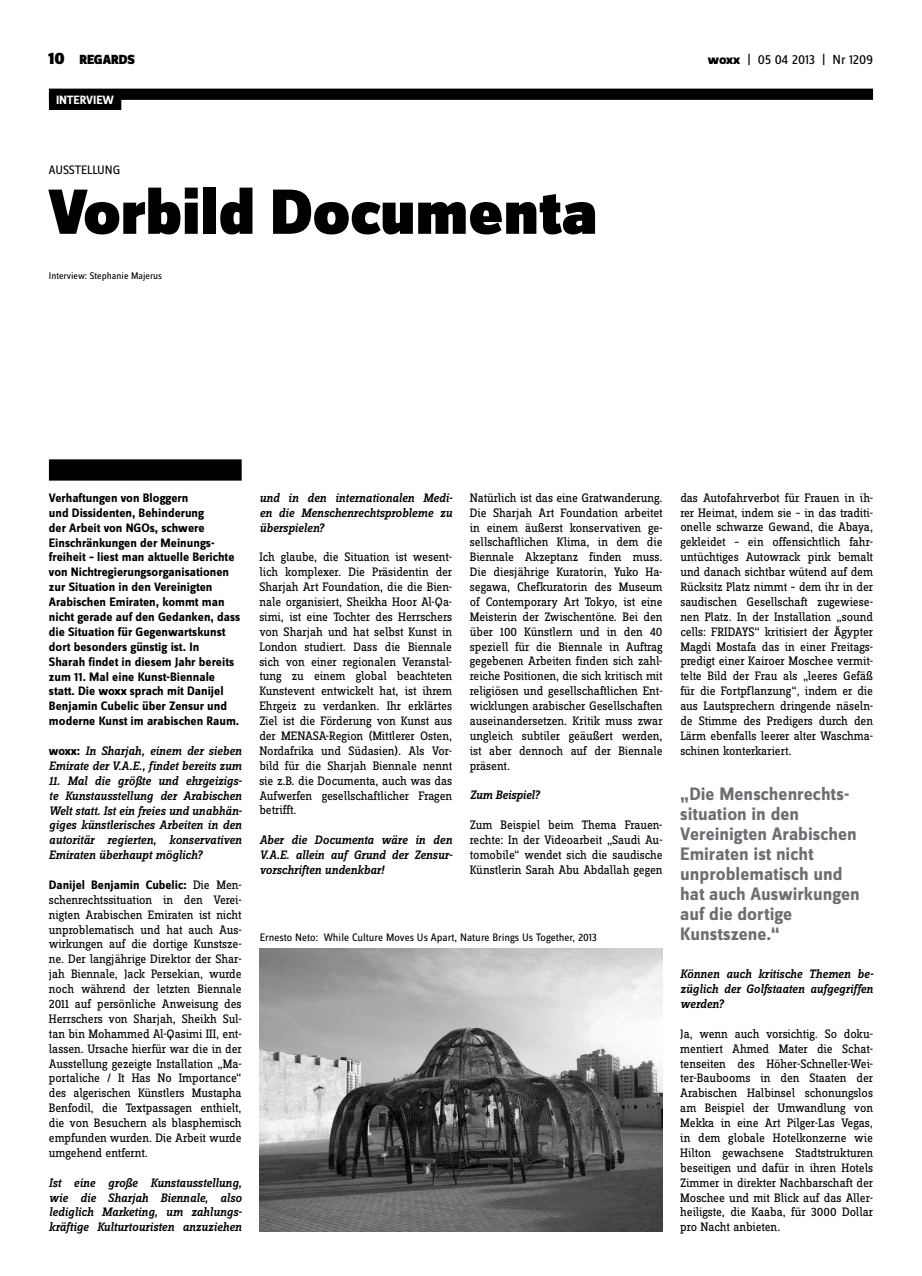
<style>
.page{position:relative;width:922px;height:1276px;background:#fff}
.page>*{position:absolute;margin:0;border:0;box-sizing:border-box;transform-origin:0 0}
.t1{font:900 66.25px "Zine Sans Dis";color:#000}
.t2{font:700 18.75px/20px "Zine Sans Dis";color:#6d6e71}
.t3{font:13.75px "Zine Sans Dis";letter-spacing:-.01em;color:#000}
.t4{font:900 13.75px "Zine Sans Dis";letter-spacing:-.01em;color:#000}
.t5{font:12.75px/14.9px "Zine Slab Dis";letter-spacing:-.01em;color:#000;text-align:justify}
.t6{font:italic 500 12.75px/14.9px "Zine Slab Dis";letter-spacing:-.01em;color:#000;text-align:justify}
.t7{font:700 12.75px/14.9px "Zine Sans Dis";color:#000}
.t8{font:12.75px "Zine Sans Dis";letter-spacing:-.01em;color:#000}
.t9{font:700 12.5px "Zine Sans Dis";color:#fff}
.t10{font:11.25px "Zine Sans Dis";color:#000}
.t11{font:10px "Zine Sans Dis";color:#000}
.s1{font-size:17.5px}
.s2{font-weight:800}
.s3{font-family:"Zine Sans Dis";font-weight:700;font-style:normal}
.s4{font-family:"Zine Slab Dis";font-weight:400}
</style>
<div class="page">
<div style="left:49px;top:89px;width:823px;height:11px;background:#000"></div>
<div style="left:49px;top:94px;width:72px;height:16px;background:#000"></div>
<div style="left:49px;top:459px;width:192px;height:21px;background:#000"></div>
<img style="left:259px;top:948px;width:403px;height:283px">
<p class="t4" style="left:48px;top:53px;width:88px"><span class="s1">10</span> REGARDS</p>
<p class="t3" style="left:707px;top:53px;width:166px"><span class="s2">woxx</span> | 05 04 2013 | Nr 1209</p>
<p class="t9" style="left:56px;top:93px;width:60px">INTERVIEW</p>
<p class="t8" style="left:49px;top:163px;width:73px">AUSSTELLUNG</p>
<h1 class="t1" style="left:49px;top:177px;width:550px">Vorbild Documenta</h1>
<p class="t11" style="left:49px;top:270px;width:115px">Interview: Stephanie Majerus</p>
<p class="t7" style="left:49px;top:491px;width:193px">Verhaftungen von Bloggern<br>und Dissidenten, Behinderung<br>der Arbeit von NGOs, schwere Einschränkungen der Meinungs&shy;freiheit – liest man aktuelle Berichte von Nichtregierungsorganisationen zur Situation in den Vereinigten Arabischen Emiraten, kommt man nicht gerade auf den Gedanken, dass die Situation für Gegenwartskunst dort besonders günstig ist. In<br>Sharah findet in diesem Jahr bereits zum 11. Mal eine Kunst-Biennale statt. Die woxx sprach mit Danijel Benjamin Cubelic über Zensur und moderne Kunst im arabischen Raum.</p>
<p class="t6" style="left:49px;top:743px;width:194px"><span class="s3">woxx:</span> In Sharjah, einem der sieben<br>Emirate der V.A.E., findet bereits zum</p>
<p class="t6" style="left:49px;top:773px;width:194px">11. Mal die größte und ehrgeizigs&shy;te Kunstausstellung der Arabischen Welt statt. Ist ein freies und unabhän&shy;giges künstlerisches Arbeiten in den autoritär regierten, konservativen Emiraten überhaupt möglich?</p>
<p class="t7" style="left:49px;top:878px;width:194px">Danijel Benjamin Cubelic: <span class="s4">Die Men-</span></p>
<p class="t5" style="left:49px;top:893px;width:194px">schenrechtssituation in den Verei&shy;nigten Arabischen Emiraten ist nicht unproblematisch und hat auch Aus&shy;wirkungen auf die dortige Kunstsze&shy;ne. Der langjährige Direktor der Shar&shy;jah Biennale, Jack Persekian, wurde noch während der letzten Biennale 2011 auf persönliche Anweisung des Herrschers von Sharjah, Sheikh Sul&shy;tan bin Mohammed Al-Qasimi III, ent&shy;lassen. Ursache hierfür war die in der Ausstellung gezeigte Installation „Ma&shy;portaliche / It Has No Importance“ des algerischen Künstlers Mustapha Benfodil, die Textpassagen enthielt, die von Besuchern als blasphemisch empfunden wurden. Die Arbeit wurde umgehend entfernt.</p>
<p class="t6" style="left:49px;top:1175px;width:194px">Ist eine große Kunstausstellung, wie die Sharjah Biennale, also lediglich Marketing, um zahlungs&shy;kräftige Kulturtouristen anzuziehen</p>
<p class="t6" style="left:259px;top:490px;width:194px">und in den internationalen Medi&shy;en die Menschenrechtsprobleme zu überspielen?</p>
<p class="t5" style="left:259px;top:550px;width:194px">Ich glaube, die Situation ist wesent&shy;lich komplexer. Die Präsidentin der Sharjah Art Foundation, die die Bien&shy;nale organisiert, Sheikha Hoor Al-Qa&shy;simi, ist eine Tochter des Herrschers von Sharjah und hat selbst Kunst in London studiert. Dass die Biennale sich von einer regionalen Veranstal&shy;tung zu einem global beachteten Kunstevent entwickelt hat, ist ihrem Ehrgeiz zu verdanken. Ihr erklärtes Ziel ist die Förderung von Kunst aus der MENASA-Region (Mittlerer Osten, Nordafrika und Südasien). Als Vor&shy;bild für die Sharjah Biennale nennt sie z.B. die Documenta, auch was das Aufwerfen gesellschaftlicher Fragen betrifft.</p>
<p class="t6" style="left:259px;top:832px;width:194px">Aber die Documenta wäre in den V.A.E. allein auf Grund der Zensur&shy;vorschriften undenkbar!</p>
<p class="t5" style="left:469px;top:491px;width:194px">Natürlich ist das eine Gratwanderung.<br>Die Sharjah Art Foundation arbeitet in einem äußerst konservativen ge&shy;sellschaftlichen Klima, in dem die Biennale Akzeptanz finden muss.<br>Die diesjährige Kuratorin, Yuko Ha&shy;segawa, Chefkuratorin des Museum of Contemporary Art Tokyo, ist eine Meisterin der Zwischentöne. Bei den über 100 Künstlern und in den 40 speziell für die Biennale in Auftrag gegebenen Arbeiten finden sich zahl&shy;reiche Positionen, die sich kritisch mit religiösen und gesellschaftlichen Ent&shy;wicklungen arabischer Gesellschaften auseinandersetzen. Kritik muss zwar ungleich subtiler geäußert werden, ist aber dennoch auf der Biennale präsent.</p>
<p class="t6" style="left:469px;top:788px;width:71px">Zum Beispiel?</p>
<p class="t5" style="left:469px;top:818px;width:194px">Zum Beispiel beim Thema Frauen&shy;rechte: In der Videoarbeit „Saudi Au&shy;tomobile“ wendet sich die saudische Künstlerin Sarah Abu Abdallah gegen</p>
<p class="t10" style="left:260px;top:931px;width:338px">Ernesto Neto: While Culture Moves Us Apart, Nature Brings Us Together, 2013</p>
<p class="t5" style="left:680px;top:491px;width:194px">das Autofahrverbot für Frauen in ih&shy;rer Heimat, indem sie – in das traditi&shy;onelle schwarze Gewand, die Abaya, gekleidet – ein offensichtlich fahr&shy;untüchtiges Autowrack pink bemalt und danach sichtbar wütend auf dem Rücksitz Platz nimmt – dem ihr in der saudischen Gesellschaft zugewiese&shy;nen Platz. In der Installation „sound cells: FRIDAYS“ kritisiert der Ägypter Magdi Mostafa das in einer Freitags&shy;predigt einer Kairoer Moschee vermit&shy;telte Bild der Frau als „leeres Gefäß für die Fortpflanzung“, indem er die aus Lautsprechern dringende näseln&shy;de Stimme des Predigers durch den Lärm ebenfalls leerer alter Waschma&shy;schinen konterkariert.</p>
<h2 class="t2" style="left:680px;top:784px;width:181px">„Die Menschenrechts&shy;situation in den<br>Vereinigten Arabischen<br>Emiraten ist nicht unproblematisch und hat auch Auswirkungen auf die dortige<br>Kunstszene.“</h2>
<p class="t6" style="left:680px;top:966px;width:194px">Können auch kritische Themen be&shy;züglich der Golfstaaten aufgegriffen werden?</p>
<p class="t5" style="left:680px;top:1027px;width:194px">Ja, wenn auch vorsichtig. So doku&shy;mentiert Ahmed Mater die Schat&shy;tenseiten des Höher-Schneller-Wei&shy;ter-Baubooms in den Staaten der Arabischen Halbinsel schonungslos am Beispiel der Umwandlung von Mekka in eine Art Pilger-Las Vegas, in dem globale Hotelkonzerne wie Hilton gewachsene Stadtstrukturen beseitigen und dafür in ihren Hotels Zimmer in direkter Nachbarschaft der Moschee und mit Blick auf das Aller&shy;heiligste, die Kaaba, für 3000 Dollar pro Nacht anbieten.</p>
</div>
